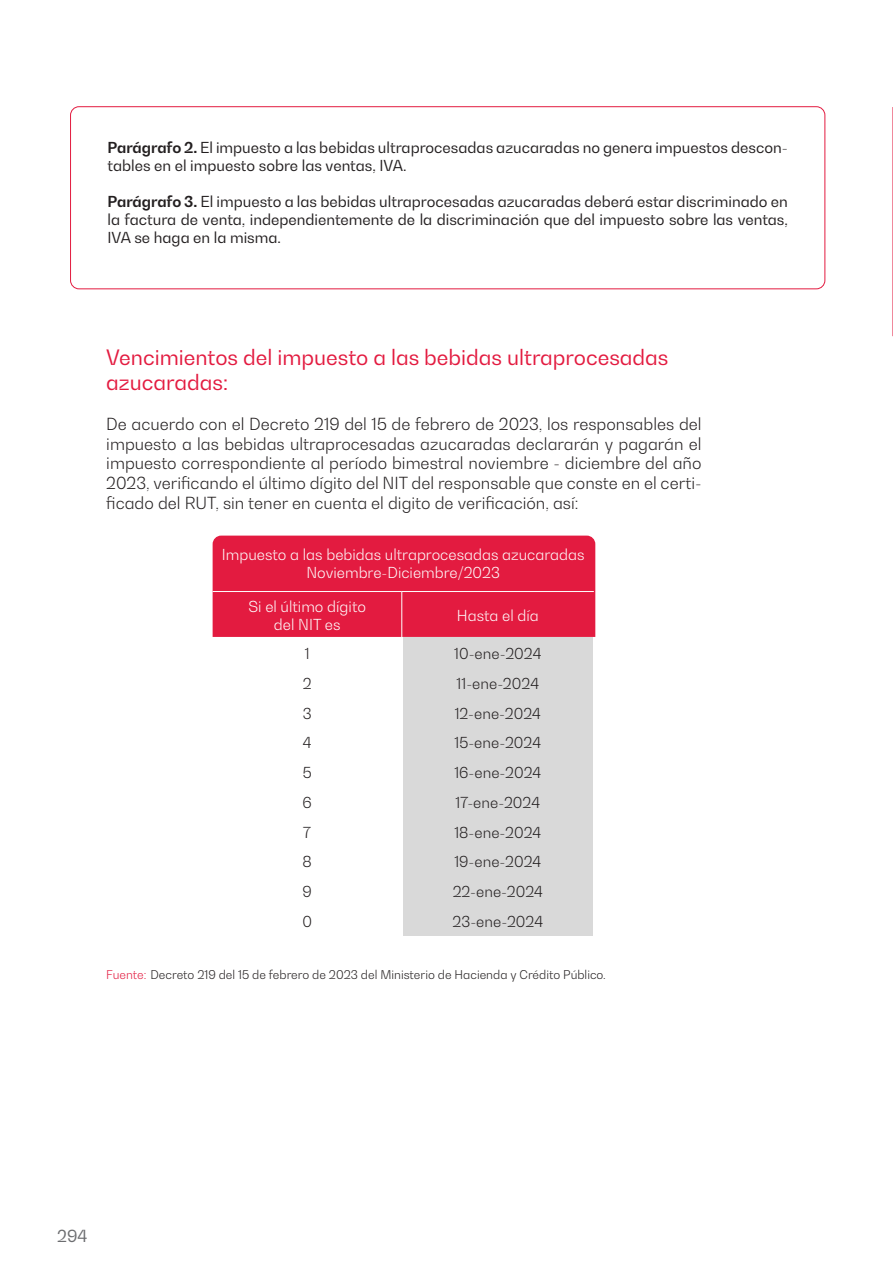
<style>
.page{position:relative;width:893px;height:1276px;background:#fff}
.page>*{position:absolute;margin:0;border:0;box-sizing:border-box;transform-origin:0 0}
.t1{font:21px/25.2px "Bw Gradual";color:#e31b40}
.t2{font:300 16.5px/19.8px "Bw Gradual";color:#231f20;text-align:justify}
.t3{font:16.5px "Bw Gradual";color:#6c6d70}
.t4{font:15px/18px "Bw Gradual";color:#231f20}
.t5{font:300 15px "Bw Gradual";color:#231f20}
.t6{font:300 15px "Bw Gradual";color:#fff}
.t7{font:300 12px "Bw Gradual";color:#231f20}
.s1{font-weight:700}
.s2{color:#e31b40}
</style>
<div class="page">
<div style="left:70px;top:106px;width:755px;height:183px;border:1px solid #e31b40;border-radius:9px"></div>
<div style="left:213px;top:535px;width:382px;height:102px;background:#e31b40"></div>
<div style="left:403px;top:637px;width:189px;height:298px;background:#d9d9d9"></div>
<hr style="left:213px;top:591px;width:189px;height:1px;background:#fff">
<hr style="left:402px;top:591px;width:192px;height:1px;background:#fff">
<hr style="left:401px;top:592px;width:1px;height:46px;background:#fff">
<svg style="left:892px;top:107px;width:1px;height:229px"></svg>
<p class="t4" style="left:108px;top:138px;width:682px"><span class="s1">Parágrafo 2.</span> El impuesto a las bebidas ultraprocesadas azucaradas no genera impuestos descon&shy;tables en el impuesto sobre las ventas, IVA.</p>
<p class="t4" style="left:108px;top:192px;width:682px;text-align:justify"><span class="s1">Parágrafo 3.</span> El impuesto a las bebidas ultraprocesadas azucaradas deberá estar discriminado en la factura de venta, independientemente de la discriminación que del impuesto sobre las ventas, IVA se haga en la misma.</p>
<p class="t1" style="left:106px;top:344px;width:564px">Vencimientos del impuesto a las bebidas ultraprocesadas azucaradas:</p>
<p class="t2" style="left:106px;top:413px;width:597px">De acuerdo con el Decreto 219 del 15 de febrero de 2023, los responsables del impuesto a las bebidas ultraprocesadas azucaradas declararán y pagarán el impuesto correspondiente al período bimestral noviembre - diciembre del año 2023, verificando el último dígito del NIT del responsable que conste en el certi&shy;ficado del RUT, sin tener en cuenta el digito de verificación, así:</p>
<p class="t6" style="left:222px;top:545px;width:364px">Impuesto a las bebidas ultraprocesadas azucaradas</p>
<p class="t6" style="left:306px;top:563px;width:195px">Noviembre-Diciembre/2023</p>
<p class="t6" style="left:248px;top:596px;width:119px">Si el último dígito</p>
<p class="t6" style="left:274px;top:614px;width:68px">del NIT es</p>
<p class="t6" style="left:457px;top:605px;width:83px">Hasta el día</p>
<p class="t5" style="left:305px;top:644px;width:6px">1</p>
<p class="t5" style="left:454px;top:644px;width:89px">10-ene-2024</p>
<p class="t5" style="left:303px;top:673px;width:10px">2</p>
<p class="t5" style="left:457px;top:673px;width:84px">11-ene-2024</p>
<p class="t5" style="left:303px;top:703px;width:10px">3</p>
<p class="t5" style="left:455px;top:703px;width:88px">12-ene-2024</p>
<p class="t5" style="left:303px;top:733px;width:10px">4</p>
<p class="t5" style="left:455px;top:733px;width:88px">15-ene-2024</p>
<p class="t5" style="left:303px;top:763px;width:10px">5</p>
<p class="t5" style="left:454px;top:763px;width:88px">16-ene-2024</p>
<p class="t5" style="left:303px;top:792px;width:11px">6</p>
<p class="t5" style="left:456px;top:792px;width:86px">17-ene-2024</p>
<p class="t5" style="left:303px;top:822px;width:9px">7</p>
<p class="t5" style="left:454px;top:822px;width:88px">18-ene-2024</p>
<p class="t5" style="left:303px;top:852px;width:11px">8</p>
<p class="t5" style="left:454px;top:852px;width:88px">19-ene-2024</p>
<p class="t5" style="left:303px;top:882px;width:11px">9</p>
<p class="t5" style="left:453px;top:882px;width:92px">22-ene-2024</p>
<p class="t5" style="left:302px;top:911px;width:11px">0</p>
<p class="t5" style="left:453px;top:911px;width:92px">23-ene-2024</p>
<p class="t7" style="left:106px;top:966px;width:501px"><span class="s2">Fuente:</span> Decreto 219 del 15 de febrero de 2023 del Ministerio de Hacienda y Crédito Público.</p>
<p class="t3" style="left:57px;top:1225px;width:32px">294</p>
</div>
